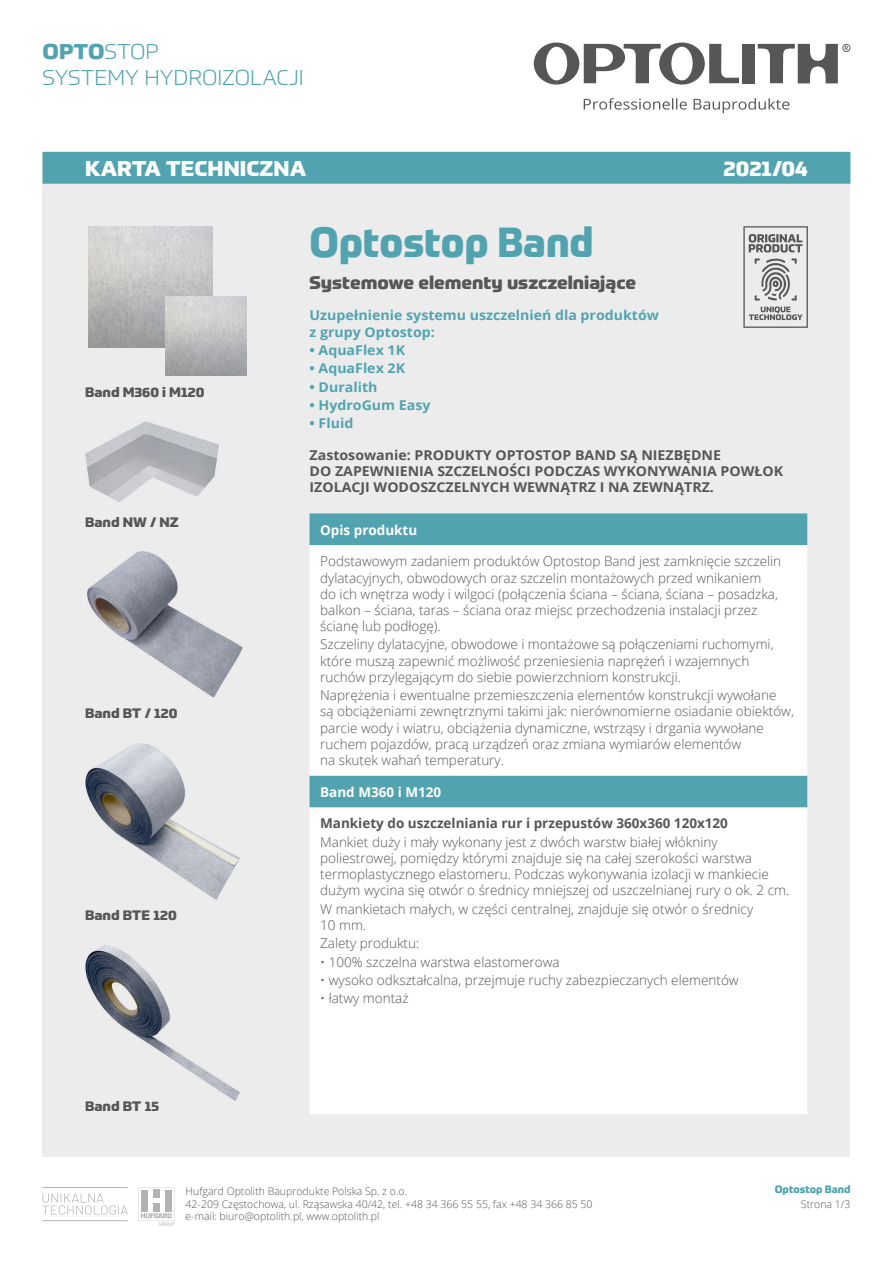
<style>
.page{position:relative;width:893px;height:1263px;background:#fff}
.page>*{position:absolute;margin:0;border:0;box-sizing:border-box;transform-origin:0 0}
.t1{font:800 41.25px "Prometo";color:#51a4af;scale:.95 1}
.t2{font:300 21px/26.1px "Prometo";color:#51a4af;scale:1.05 1}
.t3{font:800 21px "Prometo";color:#fff;scale:1.05 1}
.t4{font:800 18px "Prometo";color:#565656;scale:1.05 1}
.t5{font:300 13.5px/16.2px "Open Sans";color:#565656}
.t6{font:700 13.5px/16.2px "Open Sans";color:#565656;scale:1.05 1}
.t7{font:700 13.5px/16.2px "Open Sans";color:#51a4af;scale:1.05 1}
.t8{font:700 13.5px "Open Sans";color:#565656}
.t9{font:800 13.5px "Prometo";color:#565656;scale:1.05 1}
.t10{font:700 13.5px "Open Sans";color:#fff}
.t11{font:300 10.5px/12.6px "Open Sans";color:#565656}
.t12{font:800 10.5px "Prometo";color:#51a4af}
.s1{font-weight:800}
</style>
<div class="page">
<div style="left:742px;top:44px;width:13px;height:39px;background:#565656"></div>
<svg style="left:534px;top:43px;width:205px;height:42px"></svg>
<svg style="left:584px;top:98px;width:205px;height:15px"></svg>
<svg style="left:758px;top:44px;width:92px;height:39px"></svg>
<div style="left:43px;top:152px;width:807px;height:1005px;background:#ececed"></div>
<svg style="left:138px;top:1187px;width:36px;height:39px"></svg>
<svg style="left:43px;top:1193px;width:85px;height:21px"></svg>
<hr style="left:43px;top:1220px;width:85px;height:1px;background:#b1b2b3">
<hr style="left:43px;top:1187px;width:85px;height:1px;background:#b1b2b3">
<div style="left:43px;top:152px;width:807px;height:32px;background:#51a4af"></div>
<div style="left:310px;top:513px;width:497px;height:32px;background:#51a4af"></div>
<div style="left:310px;top:546px;width:497px;height:568px;background:#fff"></div>
<svg style="left:743px;top:226px;width:65px;height:102px"></svg>
<img style="left:87px;top:552px;width:155px;height:145px">
<img style="left:85px;top:743px;width:155px;height:156px">
<img style="left:85px;top:945px;width:154px;height:156px">
<img style="left:88px;top:226px;width:125px;height:122px">
<img style="left:165px;top:296px;width:82px;height:80px">
<img style="left:85px;top:421px;width:133px;height:81px">
<h2 class="t2" style="left:43px;top:38px;width:250px"><span class="s1">OPTO</span>STOP<br>SYSTEMY HYDROIZOLACJI</h2>
<h2 class="t3" style="left:85px;top:155px;width:212px">KARTA TECHNICZNA</h2>
<h2 class="t3" style="left:723px;top:155px;width:82px">2021/04</h2>
<p class="t9" style="left:85px;top:383px;width:115px">Band M360 i M120</p>
<p class="t9" style="left:85px;top:514px;width:91px">Band NW / NZ</p>
<p class="t9" style="left:85px;top:705px;width:90px">Band BT / 120</p>
<p class="t9" style="left:85px;top:907px;width:89px">Band BTE 120</p>
<p class="t9" style="left:85px;top:1097px;width:72px">Band BT 15</p>
<h1 class="t1" style="left:310px;top:216px;width:300px">Optostop Band</h1>
<h3 class="t4" style="left:310px;top:271px;width:312px">Systemowe elementy uszczelniające</h3>
<p class="t7" style="left:310px;top:307px;width:334px">Uzupełnienie systemu uszczelnień dla produktów z grupy Optostop:</p>
<p class="t7" style="left:310px;top:341px;width:92px">• AquaFlex 1K</p>
<p class="t7" style="left:310px;top:360px;width:92px">• AquaFlex 2K</p>
<p class="t7" style="left:310px;top:378px;width:66px">• Duralith</p>
<p class="t7" style="left:310px;top:396px;width:117px">• HydroGum Easy</p>
<p class="t7" style="left:310px;top:415px;width:43px">• Fluid</p>
<p class="t6" style="left:310px;top:446px;width:453px">Zastosowanie: PRODUKTY OPTOSTOP BAND SĄ NIEZBĘDNE<br>DO ZAPEWNIENIA SZCZELNOŚCI PODCZAS WYKONYWANIA POWŁOK<br>IZOLACJI WODOSZCZELNYCH WEWNĄTRZ I NA ZEWNĄTRZ.</p>
<p class="t10" style="left:320px;top:520px;width:99px">Opis produktu</p>
<p class="t5" style="left:320px;top:553px;width:462px">Podstawowym zadaniem produktów Optostop Band jest zamknięcie szczelin dylatacyjnych, obwodowych oraz szczelin montażowych przed wnikaniem<br>do ich wnętrza wody i wilgoci (połączenia ściana – ściana, ściana – posadzka, balkon – ściana, taras – ściana oraz miejsc przechodzenia instalacji przez ścianę lub podłogę).</p>
<p class="t5" style="left:320px;top:636px;width:455px">Szczeliny dylatacyjne, obwodowe i montażowe są połączeniami ruchomymi, które muszą zapewnić możliwość przeniesienia naprężeń i wzajemnych ruchów przylegającym do siebie powierzchniom konstrukcji.</p>
<p class="t5" style="left:320px;top:687px;width:475px">Naprężenia i ewentualne przemieszczenia elementów konstrukcji wywołane<br>są obciążeniami zewnętrznymi takimi jak: nierównomierne osiadanie obiektów, parcie wody i wiatru, obciążenia dynamiczne, wstrząsy i drgania wywołane ruchem pojazdów, pracą urządzeń oraz zmiana wymiarów elementów<br>na skutek wahań temperatury.</p>
<p class="t10" style="left:320px;top:782px;width:123px">Band M360 i M120</p>
<p class="t8" style="left:320px;top:814px;width:409px">Mankiety do uszczelniania rur i przepustów 360x360 120x120</p>
<p class="t5" style="left:320px;top:833px;width:471px">Mankiet duży i mały wykonany jest z dwóch warstw białej włókniny poliestrowej, pomiędzy którymi znajduje się na całej szerokości warstwa termoplastycznego elastomeru. Podczas wykonywania izolacji w mankiecie dużym wycina się otwór o średnicy mniejszej od uszczelnianej rury o ok. 2 cm.</p>
<p class="t5" style="left:320px;top:900px;width:434px">W mankietach małych, w części centralnej, znajduje się otwór o średnicy<br>10 mm.</p>
<p class="t5" style="left:320px;top:935px;width:101px">Zalety produktu:</p>
<p class="t5" style="left:320px;top:953px;width:241px">• 100% szczelna warstwa elastomerowa</p>
<p class="t5" style="left:320px;top:971px;width:420px">• wysoko odkształcalna, przejmuje ruchy zabezpieczanych elementów</p>
<p class="t5" style="left:320px;top:990px;width:90px">• łatwy montaż</p>
<p class="t11" style="left:186px;top:1185px;width:408px">Hufgard Optolith Bauprodukte Polska Sp. z o.o.<br>42-209 Częstochowa, ul. Rząsawska 40/42, tel. +48 34 366 55 55, fax +48 34 366 85 50 e-mail: biuro@optolith.pl, www.optolith.pl</p>
<p class="t12" style="left:775px;top:1182px;width:77px">Optostop Band</p>
<p class="t11" style="left:801px;top:1197px;width:51px">Strona 1/3</p>
</div>
